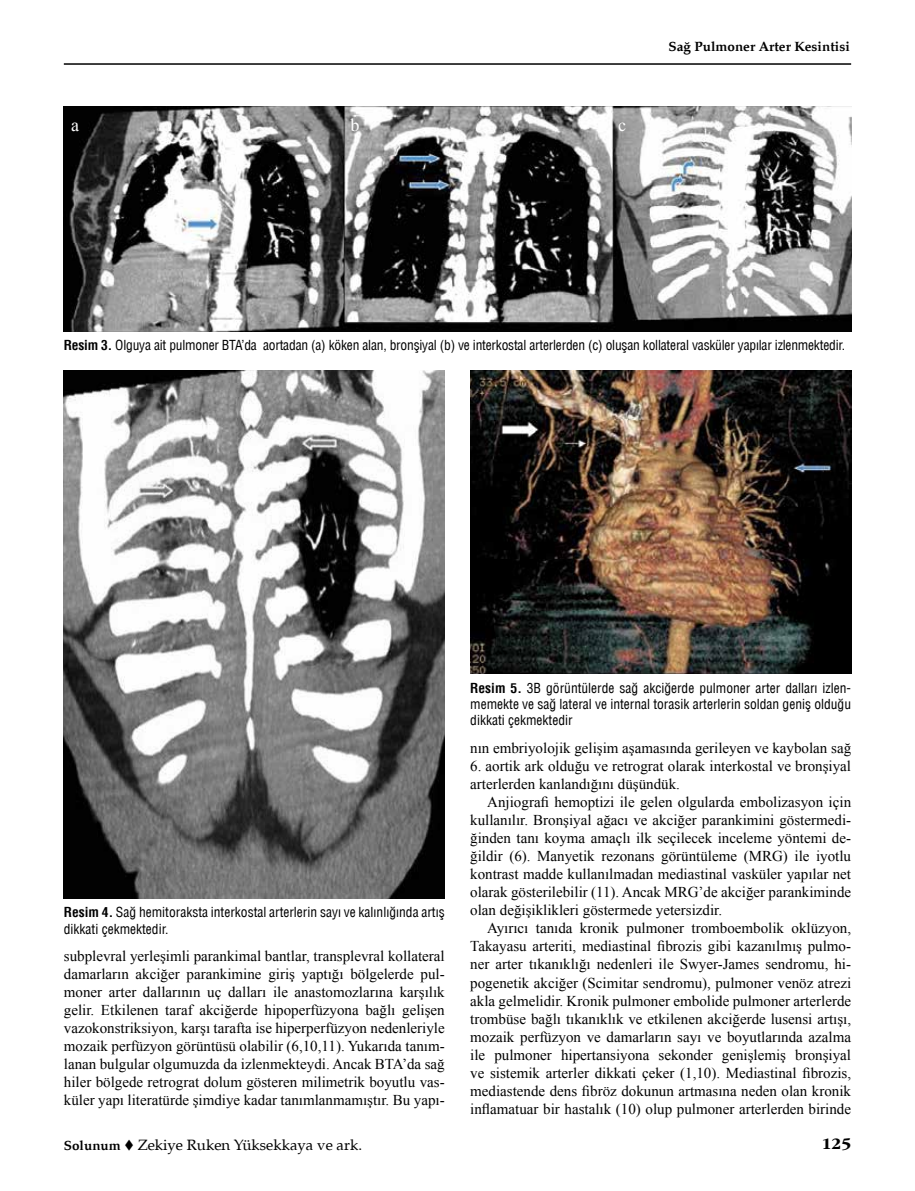
<style>
.page{position:relative;width:915px;height:1191px;background:#fff}
.page>*{position:absolute;margin:0;border:0;box-sizing:border-box;transform-origin:0 0}
.t1{font:18px "Times New Roman";color:#fff}
.t2{font:700 16.5px "ITC Garamond Std";color:#000}
.t3{font:15px/18px "Times New Roman";color:#000;text-align:justify}
.t4{font:15px "Palatino LT Std";color:#000}
.t5{font:condensed 13.5px/16.2px "Helvetica LT Std";color:#000}
.t6{font:700 13.5px "Palatino LT Std";color:#000}
.s1{font-weight:700}
.s2{font-weight:700;font-size:13.5px}
</style>
<div class="page">
<hr style="left:64px;top:63px;width:786px;height:2px;background:#000">
<img style="left:64px;top:371px;width:380px;height:527px">
<img style="left:64px;top:106px;width:786px;height:225px">
<img style="left:470px;top:371px;width:380px;height:303px">
<p class="t1" style="left:71px;top:112px;width:9px">a</p>
<p class="t1" style="left:350px;top:112px;width:10px">b</p>
<p class="t1" style="left:618px;top:112px;width:9px">c</p>
<p class="t6" style="left:668px;top:38px;width:183px">Sağ Pulmoner Arter Kesintisi</p>
<p class="t5" style="left:64px;top:337px;width:782px"><span class="s1">Resim 3.</span> Olguya ait pulmoner BTA’da aortadan (a) köken alan, bronşiyal (b) ve interkostal arterlerden (c) oluşan kollateral vasküler yapılar izlenmektedir.</p>
<p class="t5" style="left:64px;top:904px;width:382px"><span class="s1">Resim 4.</span> Sağ hemitoraksta interkostal arterlerin sayı ve kalınlığında artış dikkati çekmektedir.</p>
<p class="t3" style="left:64px;top:946px;width:382px">subplevral yerleşimli parankimal bantlar, transplevral kollateral damarların akciğer parankimine giriş yaptığı bölgelerde pul&shy;moner arter dallarının uç dalları ile anastomozlarına karşılık gelir. Etkilenen taraf akciğerde hipoperfüzyona bağlı gelişen vazokonstriksiyon, karşı tarafta ise hiperperfüzyon nedenleriyle mozaik perfüzyon görüntüsü olabilir (6,10,11). Yukarıda tanım&shy;lanan bulgular olgumuzda da izlenmekteydi. Ancak BTA’da sağ hiler bölgede retrograt dolum gösteren milimetrik boyutlu vas&shy;küler yapı literatürde şimdiye kadar tanımlanmamıştır. Bu yapı-</p>
<p class="t5" style="left:470px;top:679px;width:382px;text-align:justify"><span class="s1">Resim 5.</span> 3B görüntülerde sağ akciğerde pulmoner arter dalları izlen&shy;memekte ve sağ lateral ve internal torasik arterlerin soldan geniş olduğu dikkati çekmektedir</p>
<p class="t3" style="left:470px;top:738px;width:382px">nın embriyolojik gelişim aşamasında gerileyen ve kaybolan sağ</p>
<p class="t3" style="left:470px;top:756px;width:382px">6. aortik ark olduğu ve retrograt olarak interkostal ve bronşiyal arterlerden kanlandığını düşündük.</p>
<p class="t3" style="left:470px;top:792px;width:382px;text-indent:17px">Anjiografi hemoptizi ile gelen olgularda embolizasyon için kullanılır. Bronşiyal ağacı ve akciğer parankimini göstermedi&shy;ğinden tanı koyma amaçlı ilk seçilecek inceleme yöntemi de&shy;ğildir (6). Manyetik rezonans görüntüleme (MRG) ile iyotlu kontrast madde kullanılmadan mediastinal vasküler yapılar net olarak gösterilebilir (11). Ancak MRG’de akciğer parankiminde olan değişiklikleri göstermede yetersizdir.</p>
<p class="t3" style="left:470px;top:918px;width:382px;text-indent:17px">Ayırıcı tanıda kronik pulmoner tromboembolik oklüzyon, Takayasu arteriti, mediastinal fibrozis gibi kazanılmış pulmo&shy;ner arter tıkanıklığı nedenleri ile Swyer-James sendromu, hi&shy;pogenetik akciğer (Scimitar sendromu), pulmoner venöz atrezi akla gelmelidir. Kronik pulmoner embolide pulmoner arterlerde trombüse bağlı tıkanıklık ve etkilenen akciğerde lusensi artışı, mozaik perfüzyon ve damarların sayı ve boyutlarında azalma ile pulmoner hipertansiyona sekonder genişlemiş bronşiyal ve sistemik arterler dikkati çeker (1,10). Mediastinal fibrozis, mediastende dens fibröz dokunun artmasına neden olan kronik inflamatuar bir hastalık (10) olup pulmoner arterlerden birinde</p>
<p class="t4" style="left:64px;top:1136px;width:300px"><span class="s2">Solunum</span> ▼ Zekiye Ruken Yüksekkaya ve ark.</p>
<p class="t2" style="left:821px;top:1134px;width:31px">125</p>
</div>
